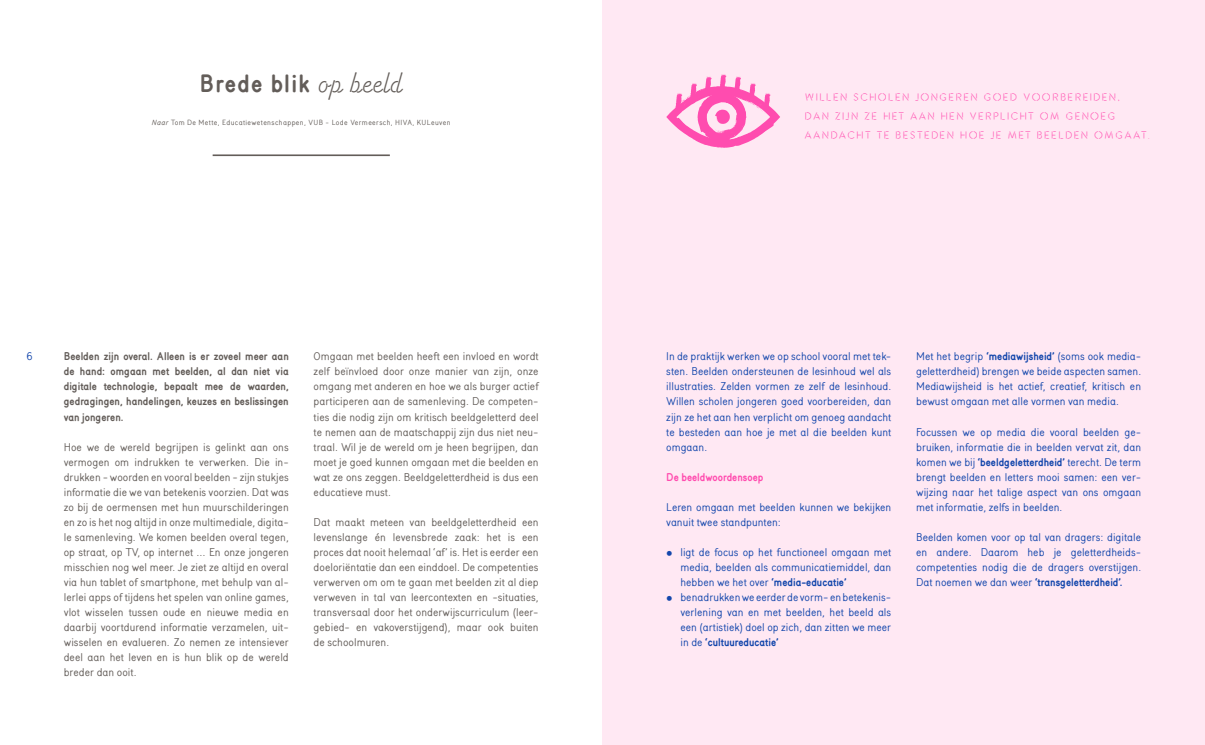
<style>
.page{position:relative;width:1205px;height:745px;background:#fff}
.page>*{position:absolute;margin:0;border:0;box-sizing:border-box;transform-origin:0 0}
.t1{font:700 25px "Simpliciter Sans";letter-spacing:.05em;color:#635d59}
.t2{font:11.25px/15px "Simpliciter Sans";color:#635d59;text-align:justify}
.t3{font:11.25px/15px "Simpliciter Sans";color:#1447ac;text-align:justify}
.t4{font:700 11.25px/15px "Simpliciter Sans";color:#635d59;text-align:justify}
.t5{font:11.25px "Stencil Creek 50";letter-spacing:.11em;color:#ff4caf}
.t6{font:700 11.25px "Simpliciter Sans";color:#ff4caf}
.t7{font:7.5px "Simpliciter Sans";letter-spacing:.05em;color:#635d59}
.s1{font-family:"HT Neon";font-weight:400}
.s2{font-style:italic}
.s3{font-weight:700}
</style>
<div class="page">
<div style="left:602px;top:0;width:603px;height:744px;background:#ffe8f3"></div>
<hr style="left:213px;top:154px;width:177px;height:2px;background:#635d59">
<svg style="left:666px;top:74px;width:114px;height:74px"></svg>
<p class="t1" style="left:199px;top:64px;width:205px">Brede blik <span class="s1">op beeld</span></p>
<p class="t7" style="left:152px;top:116px;width:300px"><span class="s2">Naar</span> Tom De Mette, Educatiewetenschappen, VUB - Lode Vermeersch, HIVA, KULeuven</p>
<p class="t5" style="left:804px;top:90px;width:317px">WILLEN SCHOLEN JONGEREN GOED VOORBEREIDEN,</p>
<p class="t5" style="left:804px;top:109px;width:312px">DAN ZIJN ZE HET AAN HEN VERPLICHT OM GENOEG</p>
<p class="t5" style="left:804px;top:128px;width:347px">AANDACHT TE BESTEDEN HOE JE MET BEELDEN OMGAAT.</p>
<p class="t3" style="left:27px;top:347px;width:8px">6</p>
<p class="t3" style="left:666px;top:348px;width:227px">In de praktijk werken we op school vooral met tek&shy;sten. Beelden ondersteunen de lesinhoud wel als illustraties. Zelden vormen ze zelf de lesinhoud.<br>Willen scholen jongeren goed voorbereiden, dan zijn ze het aan hen verplicht om genoeg aandacht te besteden aan hoe je met al die beelden kunt omgaan.</p>
<p class="t6" style="left:666px;top:467px;width:99px">De beeldwoordensoep</p>
<p class="t3" style="left:666px;top:498px;width:226px">Leren omgaan met beelden kunnen we bekijken vanuit twee standpunten:</p>
<p class="t3" style="left:680px;top:543px;width:212px;text-indent:-14px">• ligt de focus op het functioneel omgaan met media, beelden als communicatiemiddel, dan hebben we het over <span class="s3">‘media-educatie’</span></p>
<p class="t3" style="left:680px;top:588px;width:212px;text-indent:-14px">• benadrukken we eerder de vorm- en betekenis&shy;verlening van en met beelden, het beeld als een (artistiek) doel op zich, dan zitten we meer in de <span class="s3">‘cultuureducatie’</span></p>
<p class="t4" style="left:64px;top:348px;width:227px">Beelden zijn overal. Alleen is er zoveel meer aan de hand: omgaan met beelden, al dan niet via digitale technologie, bepaalt mee de waarden, gedragingen, handelingen, keuzes en beslissingen van jongeren.</p>
<p class="t2" style="left:64px;top:438px;width:227px">Hoe we de wereld begrijpen is gelinkt aan ons vermogen om indrukken te verwerken. Die in&shy;drukken - woorden en vooral beelden - zijn stukjes informatie die we van betekenis voorzien. Dat was zo bij de oermensen met hun muurschilderingen en zo is het nog altijd in onze multimediale, digita&shy;le samenleving. We komen beelden overal tegen, op straat, op TV, op internet … En onze jongeren misschien nog wel meer. Je ziet ze altijd en overal via hun tablet of smartphone, met behulp van al&shy;lerlei apps of tijdens het spelen van online games, vlot wisselen tussen oude en nieuwe media en daarbij voortdurend informatie verzamelen, uit&shy;wisselen en evalueren. Zo nemen ze intensiever deel aan het leven en is hun blik op de wereld breder dan ooit.</p>
<p class="t2" style="left:314px;top:348px;width:227px">Omgaan met beelden heeft een invloed en wordt zelf beïnvloed door onze manier van zijn, onze omgang met anderen en hoe we als burger actief participeren aan de samenleving. De competen&shy;ties die nodig zijn om kritisch beeldgeletterd deel te nemen aan de maatschappij zijn dus niet neu&shy;traal. Wil je de wereld om je heen begrijpen, dan moet je goed kunnen omgaan met die beelden en wat ze ons zeggen. Beeldgeletterdheid is dus een educatieve must.</p>
<p class="t2" style="left:314px;top:513px;width:227px">Dat maakt meteen van beeldgeletterdheid een levenslange én levensbrede zaak: het is een proces dat nooit helemaal ‘af’ is. Het is eerder een doeloriëntatie dan een einddoel. De competenties</p>
<p class="t2" style="left:314px;top:573px;width:227px">verwerven om om te gaan met beelden zit al diep verweven in tal van leercontexten en -situaties, transversaal door het onderwijscurriculum (leer&shy;gebied- en vakoverstijgend), maar ook buiten de schoolmuren.</p>
<p class="t3" style="left:916px;top:348px;width:227px">Met het begrip <span class="s3">‘mediawijsheid’</span> (soms ook media&shy;geletterdheid) brengen we beide aspecten samen.<br>Mediawijsheid is het actief, creatief, kritisch en bewust omgaan met alle vormen van media.</p>
<p class="t3" style="left:916px;top:423px;width:227px">Focussen we op media die vooral beelden ge&shy;bruiken, informatie die in beelden vervat zit, dan komen we bij <span class="s3">‘beeldgeletterdheid’</span> terecht. De term brengt beelden en letters mooi samen: een ver&shy;wijzing naar het talige aspect van ons omgaan met informatie, zelfs in beelden.</p>
<p class="t3" style="left:916px;top:528px;width:227px">Beelden komen voor op tal van dragers: digitale en andere. Daarom heb je geletterdheids&shy;competenties nodig die de dragers overstijgen.<br>Dat noemen we dan weer <span class="s3">‘transgeletterdheid’.</span></p>
</div>
